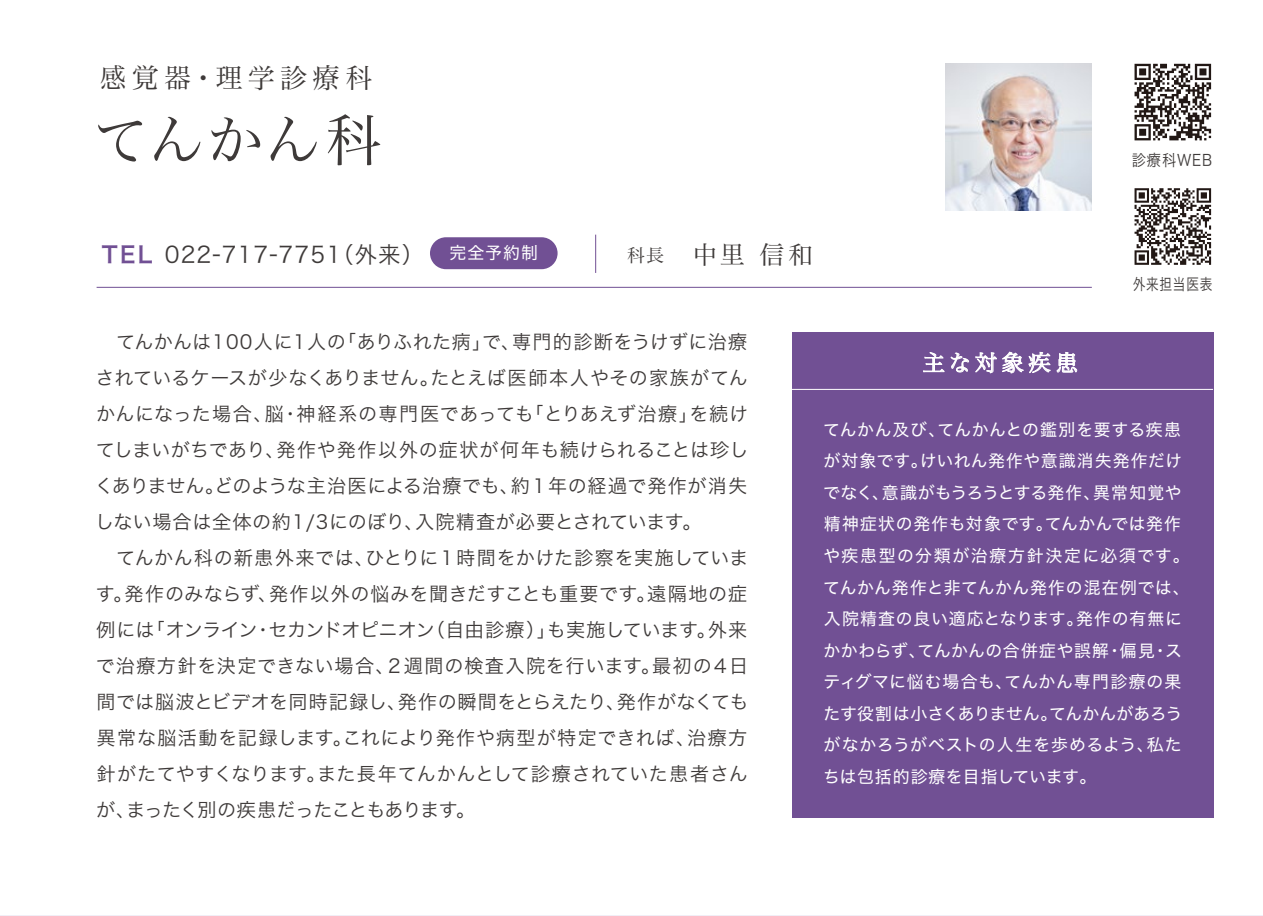
<style>
.page{position:relative;width:1263px;height:916px;background:#fff}
.page>*{position:absolute;margin:0;border:0;box-sizing:border-box;transform-origin:0 0}
.t1{font:56.25px "Hiragino Serif Upr W3";letter-spacing:.035em;color:#3e3a39}
.t2{font:27px "Hiragino Serif Upr W3";letter-spacing:.2em;color:#3e3a39}
.t3{font:24.75px "Hiragino Serif Upr W3";color:#3e3a39}
.t4{font:22.5px "Hiragino Sans Upr W3";letter-spacing:.05em;color:#3e3a39}
.t5{font:22.5px "Hiragino Serif Upr W3";letter-spacing:.2em;color:#fff}
.t6{font:19.12px/36px "Hiragino Sans Upr W3";letter-spacing:.02em;color:#3e3a39}
.t7{font:16.88px/31.5px "Hiragino Sans W4";letter-spacing:-.005em;color:#fff;text-align:justify}
.t8{font:16.88px "Hiragino Sans W4";letter-spacing:.02em;color:#fff}
.t9{font:16.88px "Hira Kaku DS W4";letter-spacing:.07em;color:#fff}
.t10{font:16.88px "Hira Kaku DS W4";letter-spacing:.105em;color:#fff}
.t11{font:15.75px "Hira Kaku DS W3";letter-spacing:.06em;color:#3e3a39;scale:.9 1}
.t12{font:15.75px "Hira Kaku DS W3";letter-spacing:.06em;color:#3e3a39;scale:.8 1}
.s1{font-family:"Hiragino Sans Upr W6";color:#715094}
.s2{font-family:"Hira Kaku DS W4";font-size:16.88px;color:#fff}
.s3{font-size:18px}
.s4{font-family:"Hira Kaku DS W4"}
.s5{font-family:"Hiragino Sans W4"}
</style>
<div class="page">
<hr style="left:0;top:914px;width:1263px;height:1px;background:#f1eef6">
<div style="left:430px;top:237px;width:127px;height:32px;background:#715094;border-radius:16px"></div>
<hr style="left:97px;top:287px;width:995px;height:1px;background:#715094">
<hr style="left:595px;top:234px;width:1px;height:39px;background:#715094">
<div style="left:792px;top:332px;width:421px;height:484px;background:#715094"></div>
<svg style="left:923px;top:352px;width:21px;height:20px"></svg>
<svg style="left:950px;top:352px;width:19px;height:20px"></svg>
<svg style="left:975px;top:351px;width:75px;height:22px"></svg>
<svg style="left:1056px;top:352px;width:21px;height:21px"></svg>
<hr style="left:792px;top:389px;width:421px;height:1px;background:#fff">
<img style="left:945px;top:64px;width:147px;height:146px">
<svg style="left:1134px;top:64px;width:77px;height:76px"></svg>
<svg style="left:1134px;top:188px;width:77px;height:77px"></svg>
<h2 class="t2" style="left:99px;top:54px;width:274px">感覚器・理学診療科</h2>
<h1 class="t1" style="left:93px;top:92px;width:289px">てんかん科</h1>
<p class="t11" style="left:1132px;top:150px;width:91px">診療科WEB</p>
<p class="t4" style="left:102px;top:234px;width:438px"><span class="s1">TEL</span> 022-717-7751（外来） <span class="s2">完全予約制</span></p>
<p class="t3" style="left:627px;top:233px;width:188px"><span class="s3">科長</span> 中里 信和</p>
<p class="t12" style="left:1133px;top:274px;width:101px">外来担当医表</p>
<p class="t6" style="left:95px;top:322px;width:655px">　てんかんは100人に1人の「ありふれた病」で、専門的診断をうけずに治療されているケースが少なくありません。たとえば医師本人やその家族がてんかんになった場合、脳・神経系の専門医であっても「とりあえず治療」を続けてしまいがちであり、発作や発作以外の症状が何年も続けられることは珍しくありません。どのような主治医による治療でも、約１年の経過で発作が消失しない場合は全体の約1/3にのぼり、入院精査が必要とされています。<br>　てんかん科の新患外来では、ひとりに１時間をかけた診察を実施しています。発作のみならず、発作以外の悩みを聞きだすことも重要です。遠隔地の症例には「オンライン・セカンドオピニオン（自由診療）」も実施しています。外来で治療方針を決定できない場合、２週間の検査入院を行います。最初の４日間では脳波とビデオを同時記録し、発作の瞬間をとらえたり、発作がなくても異常な脳活動を記録します。これにより発作や病型が特定できれば、治療方針がたてやすくなります。また長年てんかんとして診療されていた患者さんが、まったく別の疾患だったこともあります。</p>
<p class="t5" style="left:922px;top:343px;width:157px">主な対象疾患</p>
<p class="t7" style="left:823px;top:412px;width:360px">てんかん<span class="s4">及</span>び、てんかんとの<span class="s4">鑑別</span>を<span class="s4">要</span>する<span class="s4">疾患</span>が<span class="s4">対象</span>です。けいれん<span class="s4">発作</span>や<span class="s4">意識消失発作</span>だけでなく、<span class="s4">意識</span>がもうろうとする<span class="s4">発作</span>、<span class="s4">異常知覚</span>や<span class="s4">精神症状</span>の<span class="s4">発作</span>も<span class="s4">対象</span>です。てんかんでは<span class="s4">発作</span></p>
<p class="t10" style="left:823px;top:544px;width:368px"><span class="s5">や</span>疾患型<span class="s5">の</span>分類<span class="s5">が</span>治療方針決定<span class="s5">に</span>必須<span class="s5">です。</span></p>
<p class="t8" style="left:823px;top:571px;width:368px">てんかん<span class="s4">発作</span>と<span class="s4">非</span>てんかん<span class="s4">発作</span>の<span class="s4">混在例</span>では、</p>
<p class="t9" style="left:824px;top:607px;width:359px">入院精査<span class="s5">の</span>良<span class="s5">い</span>適応<span class="s5">となります。</span>発作<span class="s5">の</span>有無<span class="s5">に</span></p>
<p class="t7" style="left:823px;top:633px;width:361px">かかわらず、てんかんの<span class="s4">合併症</span>や<span class="s4">誤解</span>・<span class="s4">偏見</span>・スティグマに<span class="s4">悩</span>む<span class="s4">場合</span>も、てんかん<span class="s4">専門診療</span>の<span class="s4">果</span>たす<span class="s4">役割</span>は<span class="s4">小</span>さくありません。てんかんがあろうがなかろうがベストの<span class="s4">人生</span>を<span class="s4">歩</span>めるよう、<span class="s4">私</span>たちは<span class="s4">包括的診療</span>を<span class="s4">目指</span>しています。</p>
</div>
